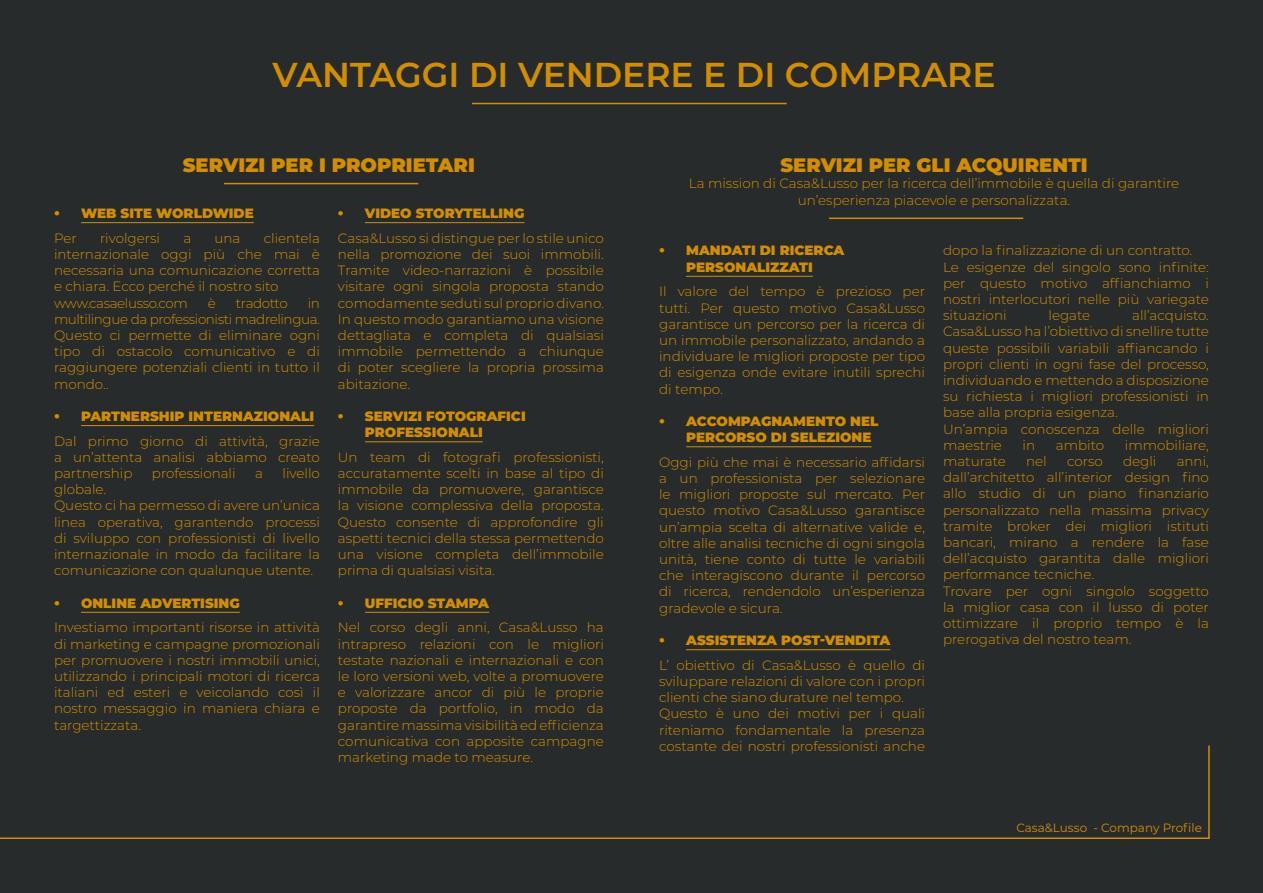
<style>
.page{position:relative;width:1263px;height:893px;background:#282b2c}
.page>*{position:absolute;margin:0;border:0;box-sizing:border-box;transform-origin:0 0}
.t1{font:600 34.5px "Montserrat";color:#d38e00}
.t2{font:900 19.5px "Montserrat";color:#d38e00}
.t3{font:300 13.5px/16.2px "Montserrat";color:#d38e00}
.t4{font:900 13.5px/16.2px "Montserrat";color:#d38e00}
.t5{font:300 13.5px "Montserrat";letter-spacing:-.03em;color:#d38e00}
.t6{font:12px "Montserrat";color:#d38e00}
</style>
<div class="page">
<hr style="left:472px;top:103px;width:315px;height:1px;background:#d38e00">
<hr style="left:224px;top:183px;width:194px;height:1px;background:#d38e00">
<hr style="left:829px;top:218px;width:194px;height:1px;background:#d38e00">
<svg style="left:0;top:745px;width:1210px;height:94px"></svg>
<hr style="left:81px;top:222px;width:173px;height:1px;background:#d38e00">
<hr style="left:81px;top:425px;width:233px;height:1px;background:#d38e00">
<hr style="left:81px;top:612px;width:159px;height:1px;background:#d38e00">
<hr style="left:365px;top:222px;width:159px;height:1px;background:#d38e00">
<hr style="left:365px;top:441px;width:118px;height:1px;background:#d38e00">
<hr style="left:365px;top:612px;width:124px;height:1px;background:#d38e00">
<hr style="left:686px;top:276px;width:127px;height:1px;background:#d38e00">
<hr style="left:686px;top:446px;width:185px;height:1px;background:#d38e00">
<hr style="left:686px;top:649px;width:204px;height:1px;background:#d38e00">
<h1 class="t1" style="left:272px;top:51px;width:725px">VANTAGGI DI VENDERE E DI COMPRARE</h1>
<h2 class="t2" style="left:183px;top:151px;width:294px">SERVIZI PER I PROPRIETARI</h2>
<h2 class="t2" style="left:780px;top:151px;width:309px">SERVIZI PER GLI ACQUIRENTI</h2>
<p class="t3" style="left:689px;top:175px;width:492px;text-align:center">La mission di Casa&amp;Lusso per la ricerca dell’immobile è quella di garantire un’esperienza piacevole e personalizzata.</p>
<p class="t4" style="left:54px;top:204px;width:201px">• WEB SITE WORLDWIDE</p>
<p class="t3" style="left:54px;top:229px;width:24px">Per</p>
<p class="t3" style="left:100px;top:229px;width:62px">rivolgersi</p>
<p class="t3" style="left:183px;top:229px;width:9px">a</p>
<p class="t3" style="left:215px;top:229px;width:27px">una</p>
<p class="t4" style="left:338px;top:204px;width:188px">• VIDEO STORYTELLING</p>
<p class="t3" style="left:338px;top:229px;width:267px;text-align:justify">Casa&amp;Lusso si distingue per lo stile unico nella promozione dei suoi immobili.<br>Tramite video-narrazioni è possibile visitare ogni singola proposta stando comodamente seduti sul proprio divano.<br>In questo modo garantiamo una visione dettagliata e completa di qualsiasi immobile permettendo a chiunque di poter scegliere la propria prossima abitazione.</p>
<p class="t4" style="left:365px;top:407px;width:162px;text-indent:-27px">• SERVIZI FOTOGRAFICI<br>PROFESSIONALI</p>
<p class="t3" style="left:338px;top:449px;width:267px;text-align:justify">Un team di fotografi professionisti, accuratamente scelti in base al tipo di immobile da promuovere, garantisce la visione complessiva della proposta.<br>Questo consente di approfondire gli aspetti tecnici della stessa permettendo una visione completa dell’immobile prima di qualsiasi visita.</p>
<p class="t4" style="left:338px;top:594px;width:153px">• UFFICIO STAMPA</p>
<p class="t3" style="left:338px;top:619px;width:267px;text-align:justify">Nel corso degli anni, Casa&amp;Lusso ha intrapreso relazioni con le migliori testate nazionali e internazionali e con le loro versioni web, volte a promuovere e valorizzare ancor di più le proprie proposte da portfolio, in modo da garantire massima visibilità ed efficienza comunicativa con apposite campagne marketing made to measure.</p>
<p class="t3" style="left:54px;top:229px;width:267px;text-indent:210px">clientela internazionale oggi più che mai è necessaria una comunicazione corretta e chiara. Ecco perché il nostro sito www.casaelusso.com</p>
<p class="t3" style="left:943px;top:242px;width:267px">dopo la finalizzazione di un contratto.<br>Le esigenze del singolo sono infinite: per questo motivo affianchiamo i nostri interlocutori nelle più variegate situazioni</p>
<p class="t4" style="left:659px;top:242px;width:187px;text-align:center">• MANDATI DI RICERCA<br>PERSONALIZZATI</p>
<p class="t3" style="left:659px;top:283px;width:267px;text-align:justify">Il valore del tempo è prezioso per tutti. Per questo motivo Casa&amp;Lusso garantisce un percorso per la ricerca di un immobile personalizzato, andando a individuare le migliori proposte per tipo di esigenza onde evitare inutili sprechi di tempo.</p>
<p class="t4" style="left:686px;top:412px;width:194px;text-indent:-27px">• ACCOMPAGNAMENTO NEL<br>PERCORSO DI SELEZIONE</p>
<p class="t3" style="left:659px;top:454px;width:267px;text-align:justify">Oggi più che mai è necessario affidarsi a un professionista per selezionare le migliori proposte sul mercato. Per questo motivo Casa&amp;Lusso garantisce un’ampia scelta di alternative valide e, oltre alle analisi tecniche di ogni singola unità, tiene conto di tutte le variabili che interagiscono durante il percorso di ricerca, rendendolo un’esperienza gradevole e sicura.</p>
<p class="t4" style="left:659px;top:631px;width:233px">• ASSISTENZA POST-VENDITA</p>
<p class="t3" style="left:659px;top:656px;width:267px">L’ obiettivo di Casa&amp;Lusso è quello di sviluppare relazioni di valore con i propri clienti che siano durature nel tempo.<br>Questo è uno dei motivi per i quali riteniamo fondamentale la presenza costante dei nostri professionisti anche</p>
<p class="t3" style="left:208px;top:294px;width:8px">è</p>
<p class="t5" style="left:236px;top:294px;width:53px">tradotto</p>
<p class="t3" style="left:54px;top:294px;width:267px;text-align:justify;text-indent:254px">in multilingue da professionisti madrelingua.<br>Questo ci permette di eliminare ogni tipo di ostacolo comunicativo e di raggiungere potenziali clienti in tutto il mondo..</p>
<p class="t4" style="left:54px;top:407px;width:262px">• PARTNERSHIP INTERNAZIONALI</p>
<p class="t3" style="left:54px;top:432px;width:267px;text-align:justify">Dal primo giorno di attività, grazie a un’attenta analisi abbiamo creato partnership</p>
<p class="t3" style="left:943px;top:307px;width:267px;text-indent:189px">all’acquisto.<br>Casa&amp;Lusso ha l’obiettivo di snellire tutte queste possibili variabili affiancando i propri clienti in ogni fase del processo, individuando e mettendo a disposizione su richiesta i migliori professionisti in base alla propria esigenza.<br>Un’ampia conoscenza delle migliori maestrie</p>
<p class="t3" style="left:1048px;top:307px;width:43px">legate</p>
<p class="t3" style="left:1023px;top:437px;width:14px">in</p>
<p class="t3" style="left:1056px;top:437px;width:50px">ambito</p>
<p class="t3" style="left:1125px;top:437px;width:86px">immobiliare,</p>
<p class="t3" style="left:943px;top:453px;width:64px">maturate</p>
<p class="t3" style="left:1026px;top:453px;width:22px">nel</p>
<p class="t3" style="left:1067px;top:453px;width:37px">corso</p>
<p class="t3" style="left:1123px;top:453px;width:35px">degli</p>
<p class="t3" style="left:943px;top:453px;width:267px;text-indent:234px">anni, dall’architetto all’interior design fino allo studio di un piano finanziario personalizzato nella massima privacy tramite broker dei migliori istituti bancari, mirano a rendere la fase dell’acquisto garantita dalle migliori performance tecniche.<br>Trovare per ogni singolo soggetto la miglior casa con il lusso di poter ottimizzare il proprio tempo è la prerogativa del nostro team.</p>
<p class="t3" style="left:152px;top:465px;width:85px">professionali</p>
<p class="t3" style="left:255px;top:465px;width:9px">a</p>
<p class="t3" style="left:282px;top:465px;width:39px">livello</p>
<p class="t3" style="left:54px;top:481px;width:267px">globale.<br>Questo ci ha permesso di avere un’unica linea operativa, garantendo processi di sviluppo con professionisti di livello internazionale in modo da facilitare la comunicazione con qualunque utente.</p>
<p class="t4" style="left:54px;top:594px;width:187px">• ONLINE ADVERTISING</p>
<p class="t3" style="left:54px;top:619px;width:267px">Investiamo importanti risorse in attività di marketing e campagne promozionali per promuovere i nostri immobili unici, utilizzando i principali motori di ricerca italiani ed esteri e veicolando così il nostro messaggio in maniera chiara e targettizzata.</p>
<p class="t6" style="left:1016px;top:820px;width:187px">Casa&amp;Lusso - Company Profile</p>
</div>
